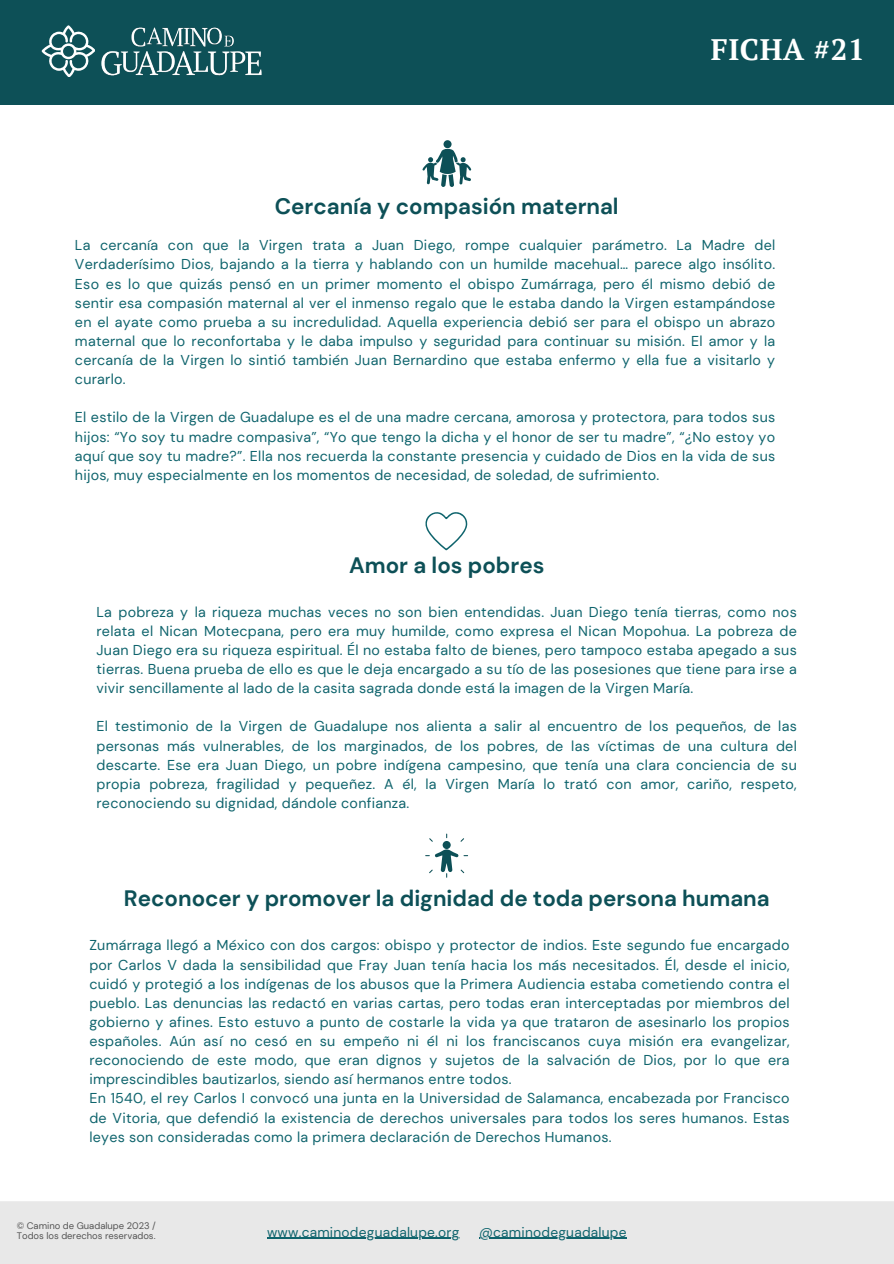
<style>
.page{position:relative;width:894px;height:1264px;background:#fff}
.page>*{position:absolute;margin:0;border:0;box-sizing:border-box;transform-origin:0 0}
.t1{font:700 29.55px "PT Serif";letter-spacing:.02em;color:#fff}
.t2{font:700 22.35px "DM Sans";color:#0d5057}
.t3{font:14.25px/19.2px "DM Sans";letter-spacing:.02em;color:#0f646d;text-align:justify}
.t4{font:13.65px "DM Sans";letter-spacing:.015em;color:#0f646d}
.t5{font:9.45px/9.4px "DM Sans";color:#545454}
</style>
<div class="page">
<div style="left:0;top:0;width:893px;height:105px;background:#0d5057"></div>
<img style="left:101px;top:27px;width:161px;height:49px">
<svg style="left:42px;top:25px;width:53px;height:52px"></svg>
<div style="left:0;top:1201px;width:893px;height:62px;background:#e8e8e8"></div>
<div style="left:443px;top:140px;width:8px;height:8px;background:#0d5057;border-radius:50%"></div>
<svg style="left:422px;top:148px;width:49px;height:39px"></svg>
<svg style="left:425px;top:512px;width:43px;height:38px"></svg>
<div style="left:442px;top:841px;width:8px;height:8px;background:#0d5057;border-radius:50%"></div>
<svg style="left:425px;top:849px;width:43px;height:28px"></svg>
<hr style="left:267px;top:1237px;width:192px;height:1px;background:#0f646d">
<hr style="left:479px;top:1237px;width:147px;height:1px;background:#0f646d">
<h3 class="t2" style="left:275px;top:192px;width:345px">Cercanía y compasión maternal</h3>
<p class="t1" style="left:710px;top:30px;width:155px">FICHA #21</p>
<h1 class="t3" style="left:75px;top:236px;width:701px">La cercanía con que la Virgen trata a Juan Diego, rompe cualquier parámetro. La Madre del Verdaderísimo Dios, bajando a la tierra y hablando con un humilde macehual… parece algo insólito.<br>Eso es lo que quizás pensó en un primer momento el obispo Zumárraga, pero él mismo debió de sentir esa compasión maternal al ver el inmenso regalo que le estaba dando la Virgen estampándose en el ayate como prueba a su incredulidad. Aquella experiencia debió ser para el obispo un abrazo maternal que lo reconfortaba y le daba impulso y seguridad para continuar su misión. El amor y la cercanía de la Virgen lo sintió también Juan Bernardino que estaba enfermo y ella fue a visitarlo y curarlo.</h1>
<p class="t3" style="left:75px;top:408px;width:701px">El estilo de la Virgen de Guadalupe es el de una madre cercana, amorosa y protectora, para todos sus hijos: “Yo soy tu madre compasiva”, “Yo que tengo la dicha y el honor de ser tu madre”, “¿No estoy yo aquí que soy tu madre?”. Ella nos recuerda la constante presencia y cuidado de Dios en la vida de sus hijos, muy especialmente en los momentos de necesidad, de soledad, de sufrimiento.</p>
<h3 class="t2" style="left:349px;top:551px;width:197px">Amor a los pobres</h3>
<h2 class="t3" style="left:96px;top:602px;width:701px">La pobreza y la riqueza muchas veces no son bien entendidas. Juan Diego tenía tierras, como nos relata el Nican Motecpana, pero era muy humilde, como expresa el Nican Mopohua. La pobreza de Juan Diego era su riqueza espiritual. Él no estaba falto de bienes, pero tampoco estaba apegado a sus tierras. Buena prueba de ello es que le deja encargado a su tío de las posesiones que tiene para irse a vivir sencillamente al lado de la casita sagrada donde está la imagen de la Virgen María.</h2>
<h3 class="t3" style="left:96px;top:717px;width:701px">El testimonio de la Virgen de Guadalupe nos alienta a salir al encuentro de los pequeños, de las personas más vulnerables, de los marginados, de los pobres, de las víctimas de una cultura del descarte. Ese era Juan Diego, un pobre indígena campesino, que tenía una clara conciencia de su propia pobreza, fragilidad y pequeñez. A él, la Virgen María lo trató con amor, cariño, respeto, reconociendo su dignidad, dándole confianza.</h3>
<p class="t2" style="left:124px;top:883px;width:647px">Reconocer y promover la dignidad de toda persona humana</p>
<h2 class="t3" style="left:89px;top:935px;width:701px;text-align:left">Zumárraga llegó a México con dos cargos: obispo y protector de indios. Este segundo fue encargado por Carlos V dada la sensibilidad que Fray Juan tenía hacia los más necesitados. Él, desde el inicio, cuidó y protegió a los indígenas de los abusos que la Primera Audiencia estaba cometiendo contra el pueblo. Las denuncias las redactó en varias cartas, pero todas eran interceptadas por miembros del gobierno y afines. Esto estuvo a punto de costarle la vida ya que trataron de asesinarlo los propios españoles. Aún así no cesó en su empeño ni él ni los franciscanos cuya misión era evangelizar, reconociendo de este modo, que eran dignos y sujetos de la salvación de Dios, por lo que era imprescindibles bautizarlos, siendo así hermanos entre todos.<br>En 1540, el rey Carlos I convocó una junta en la Universidad de Salamanca, encabezada por Francisco de Vitoria, que defendió la existencia de derechos universales para todos los seres humanos. Estas leyes son consideradas como la primera declaración de Derechos Humanos.</h2>
<h2 class="t5" style="left:17px;top:1221px;width:140px">©️ Camino de Guadalupe 2023 /<br>Todos los derechos reservados.</h2>
<h3 class="t4" style="left:267px;top:1223px;width:194px">www.caminodeguadalupe.org</h3>
<p class="t4" style="left:479px;top:1223px;width:149px">@caminodeguadalupe</p>
</div>
